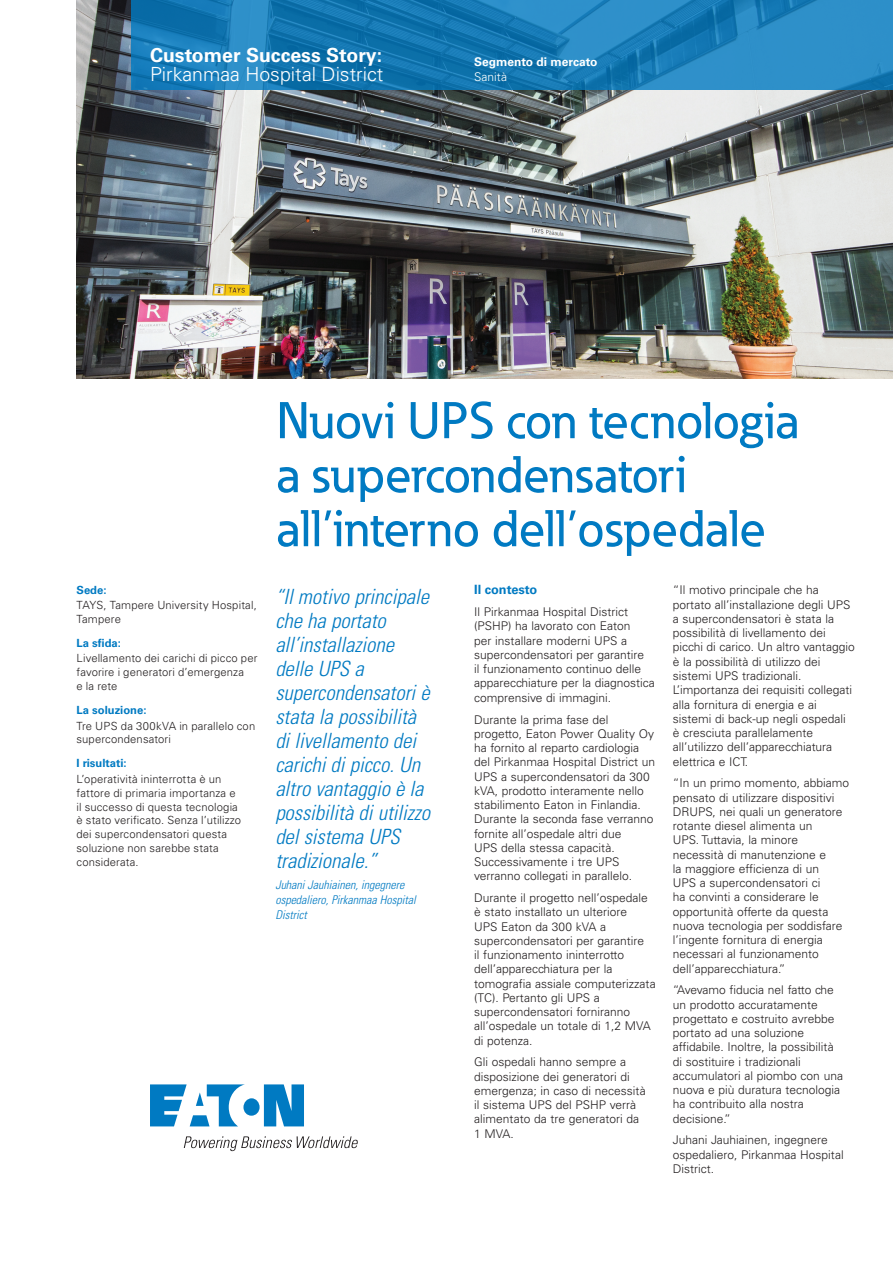
<style>
.page{position:relative;width:893px;height:1263px;background:#fff}
.page>*{position:absolute;margin:0;border:0;box-sizing:border-box;transform-origin:0 0}
._01_Headline___ADJ_C{font:500 51px/54px "Eaton";color:#007ac2}
._01_Pull_Quote___ADJ{font:italic 300 condensed 21px/24px "Univers LT Std";color:#007ac2}
._00_CSS_Company{font:300 19.5px "Univers LT Std";color:#fff}
._00_CSS_Company-2{font:700 19.5px "Univers LT Std";color:#fff}
._02_Body_Head__8_5_p{font:700 12.75px "Univers LT Std";color:#007ac2}
._02_Body__8_5_pt{font:300 12px/14.2px "Univers LT Std";color:#231f20}
._01_Pull_Quote_attri{font:italic 300 condensed 12px/15px "Univers LT Std";color:#007ac2}
._00_Parts_Model_List{font:700 12px "Univers LT Std";color:#fff}
._00_Parts_Model_List-2{font:300 12px "Univers LT Std";color:#fff}
._01_Highlight_body{font:300 11.25px/13.8px "Univers LT Std";letter-spacing:.01em;color:#231f20}
._01_Highlight_headin{font:700 11.25px "Univers LT Std";color:#007ac2}
</style>
<div class="page">
<img style="left:77px;top:0;width:816px;height:378px">
<svg style="left:131px;top:0;width:762px;height:90px"></svg>
<svg style="left:150px;top:1084px;width:154px;height:42px"></svg>
<svg style="left:184px;top:1136px;width:174px;height:15px"></svg>
<p class="_00_CSS_Company-2" style="left:150px;top:43px;width:234px">Customer Success Story:</p>
<p class="_00_CSS_Company" style="left:150px;top:62px;width:235px">Pirkanmaa Hospital District</p>
<p class="_00_Parts_Model_List" style="left:474px;top:55px;width:125px">Segmento di mercato</p>
<p class="_00_Parts_Model_List-2" style="left:474px;top:70px;width:34px">Sanità</p>
<p class="_01_Highlight_headin" style="left:77px;top:583px;width:32px">Sede:</p>
<p class="_01_Highlight_body" style="left:77px;top:598px;width:182px">TAYS, Tampere University Hospital,<br>Tampere</p>
<p class="_01_Highlight_headin" style="left:77px;top:636px;width:46px">La sfida:</p>
<p class="_01_Highlight_body" style="left:77px;top:651px;width:182px">Livellamento dei carichi di picco per favorire i generatori d’emergenza<br>e la rete</p>
<p class="_01_Highlight_headin" style="left:77px;top:703px;width:72px">La soluzione:</p>
<p class="_01_Highlight_body" style="left:77px;top:719px;width:180px">Tre UPS da 300kVA in parallelo con supercondensatori</p>
<p class="_01_Highlight_headin" style="left:77px;top:757px;width:52px">I risultati:</p>
<p class="_01_Highlight_body" style="left:77px;top:772px;width:166px">L’operatività ininterrotta è un fattore di primaria importanza e il successo di questa tecnologia è stato verificato. Senza l’utilizzo dei supercondensatori questa soluzione non sarebbe stata considerata.</p>
<p class="_01_Headline___ADJ_C" style="left:276px;top:393px;width:524px">Nuovi UPS con tecnologia a supercondensatori all’interno dell’ospedale</p>
<p class="_01_Pull_Quote___ADJ" style="left:275px;top:585px;width:156px">“Il motivo principale che ha portato all’installazione delle UPS a supercondensatori è stata la possibilità di livellamento dei carichi di picco. Un altro vantaggio è la possibilità di utilizzo del sistema UPS tradizionale.”</p>
<p class="_01_Pull_Quote_attri" style="left:275px;top:878px;width:142px">Juhani Jauhiainen, ingegnere ospedaliero, Pirkanmaa Hospital<br>District</p>
<p class="_02_Body_Head__8_5_p" style="left:474px;top:582px;width:65px">Il contesto</p>
<p class="_02_Body__8_5_pt" style="left:474px;top:605px;width:182px">Il Pirkanmaa Hospital District (PSHP) ha lavorato con Eaton<br>per installare moderni UPS a supercondensatori per garantire<br>il funzionamento continuo delle apparecchiature per la diagnostica comprensive di immagini.</p>
<p class="_02_Body__8_5_pt" style="left:474px;top:712px;width:182px">Durante la prima fase del progetto, Eaton Power Quality Oy ha fornito al reparto cardiologia del Pirkanmaa Hospital District un<br>UPS a supercondensatori da 300 kVA, prodotto interamente nello stabilimento Eaton in Finlandia.<br>Durante la seconda fase verranno fornite all’ospedale altri due<br>UPS della stessa capacità.<br>Successivamente i tre UPS verranno collegati in parallelo.</p>
<p class="_02_Body__8_5_pt" style="left:474px;top:891px;width:183px">Durante il progetto nell’ospedale è stato installato un ulteriore<br>UPS Eaton da 300 kVA a supercondensatori per garantire<br>il funzionamento ininterrotto dell’apparecchiatura per la tomografia assiale computerizzata (TC). Pertanto gli UPS a supercondensatori forniranno all’ospedale un totale di 1,2 MVA di potenza.</p>
<p class="_02_Body__8_5_pt" style="left:474px;top:1055px;width:173px">Gli ospedali hanno sempre a disposizione dei generatori di emergenza; in caso di necessità il sistema UPS del PSHP verrà alimentato da tre generatori da<br>1 MVA.</p>
<p class="_02_Body__8_5_pt" style="left:673px;top:583px;width:183px">“Il motivo principale che ha portato all’installazione degli UPS a supercondensatori è stata la possibilità di livellamento dei picchi di carico. Un altro vantaggio è la possibilità di utilizzo dei sistemi UPS tradizionali.<br>L’importanza dei requisiti collegati alla fornitura di energia e ai sistemi di back-up negli ospedali è cresciuta parallelamente all’utilizzo dell’apparecchiatura elettrica e ICT.</p>
<p class="_02_Body__8_5_pt" style="left:673px;top:776px;width:178px">“In un primo momento, abbiamo pensato di utilizzare dispositivi<br>DRUPS, nei quali un generatore rotante diesel alimenta un<br>UPS. Tuttavia, la minore necessità di manutenzione e<br>la maggiore efficienza di un<br>UPS a supercondensatori ci<br>ha convinti a considerare le opportunità offerte da questa nuova tecnologia per soddisfare l’ingente fornitura di energia necessari al funzionamento dell’apparecchiatura.”</p>
<p class="_02_Body__8_5_pt" style="left:673px;top:983px;width:172px">“Avevamo fiducia nel fatto che un prodotto accuratamente progettato e costruito avrebbe portato ad una soluzione affidabile. Inoltre, la possibilità di sostituire i tradizionali accumulatori al piombo con una nuova e più duratura tecnologia ha contribuito alla nostra decisione.”</p>
<p class="_02_Body__8_5_pt" style="left:673px;top:1133px;width:172px">Juhani Jauhiainen, ingegnere ospedaliero, Pirkanmaa Hospital<br>District.</p>
</div>
